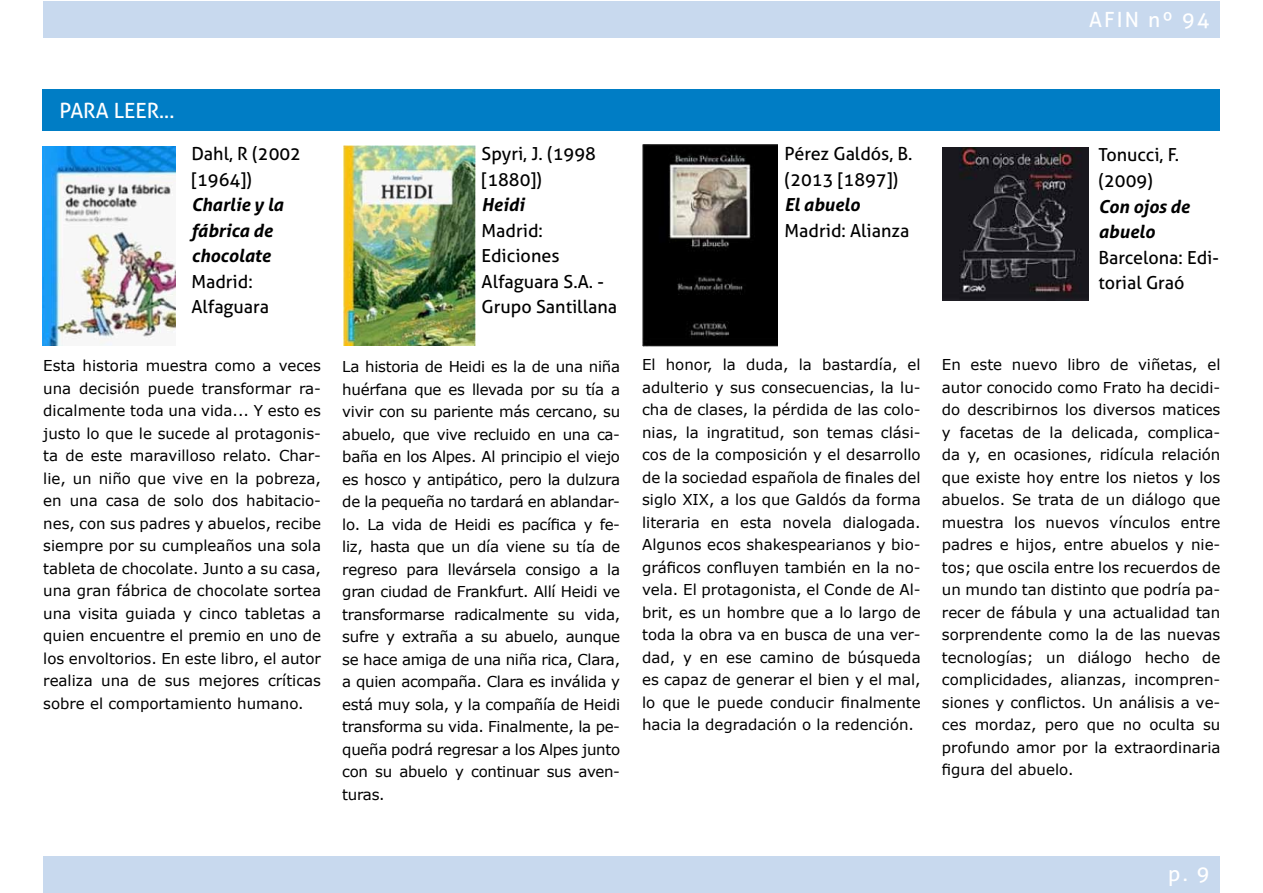
<style>
.page{position:relative;width:1263px;height:893px;background:#fff}
.page>*{position:absolute;margin:0;border:0;box-sizing:border-box;transform-origin:0 0}
.t1{font:21px "Aller";color:#fff}
.t2{font:18px/25.5px "Aller";color:#000}
.t3{font:italic 700 18px/25.5px "Aller";color:#000}
.t4{font:15px/22.5px "Verdana";color:#000;text-align:justify}
</style>
<div class="page">
<div style="left:43px;top:1px;width:1177px;height:37px;background:#c8d9ee"></div>
<div style="left:43px;top:856px;width:1177px;height:37px;background:#c8d9ee"></div>
<div style="left:43px;top:89px;width:1177px;height:42px;background:#007dc5"></div>
<img style="left:43px;top:146px;width:133px;height:199px">
<img style="left:343px;top:145px;width:133px;height:200px">
<img style="left:643px;top:144px;width:134px;height:202px">
<img style="left:942px;top:147px;width:146px;height:153px">
<h1 class="t1" style="left:1089px;top:7px;width:122px">AFIN nº 94</h1>
<h1 class="t1" style="left:60px;top:98px;width:116px">PARA LEER...</h1>
<p class="t2" style="left:191px;top:141px;width:111px">Dahl, R (2002 [1964])</p>
<p class="t3" style="left:191px;top:192px;width:94px">Charlie y la fábrica de chocolate</p>
<p class="t2" style="left:191px;top:269px;width:79px">Madrid:<br>Alfaguara</p>
<p class="t4" style="left:43px;top:355px;width:279px">Esta historia muestra como a veces una decisión puede transformar ra&shy;dicalmente toda una vida... Y esto es justo lo que le sucede al protagonis&shy;ta de este maravilloso relato. Char&shy;lie, un niño que vive en la pobreza, en una casa de solo dos habitacio&shy;nes, con sus padres y abuelos, recibe siempre por su cumpleaños una sola tableta de chocolate. Junto a su casa, una gran fábrica de chocolate sortea una visita guiada y cinco tabletas a quien encuentre el premio en uno de los envoltorios. En este libro, el autor realiza una de sus mejores críticas sobre el comportamiento humano.</p>
<p class="t2" style="left:482px;top:141px;width:116px">Spyri, J. (1998 [1880])</p>
<p class="t3" style="left:482px;top:192px;width:44px">Heidi</p>
<p class="t2" style="left:482px;top:218px;width:137px">Madrid:<br>Ediciones<br>Alfaguara S.A. -<br>Grupo Santillana</p>
<p class="t4" style="left:342px;top:355px;width:279px">La historia de Heidi es la de una niña huérfana que es llevada por su tía a vivir con su pariente más cercano, su abuelo, que vive recluido en una ca&shy;baña en los Alpes. Al principio el viejo es hosco y antipático, pero la dulzura de la pequeña no tardará en ablandar&shy;lo. La vida de Heidi es pacífica y fe&shy;liz, hasta que un día viene su tía de regreso para llevársela consigo a la gran ciudad de Frankfurt. Allí Heidi ve transformarse radicalmente su vida, sufre y extraña a su abuelo, aunque se hace amiga de una niña rica, Clara, a quien acompaña. Clara es inválida y está muy sola, y la compañía de Heidi transforma su vida. Finalmente, la pe&shy;queña podrá regresar a los Alpes junto con su abuelo y continuar sus aven&shy;turas.</p>
<p class="t2" style="left:784px;top:141px;width:130px">Pérez Galdós, B. (2013 [1897])</p>
<p class="t3" style="left:784px;top:192px;width:77px">El abuelo</p>
<p class="t2" style="left:784px;top:218px;width:126px">Madrid: Alianza</p>
<p class="t2" style="left:1098px;top:142px;width:82px">Tonucci, F. (2009)</p>
<p class="t3" style="left:1098px;top:193px;width:93px">Con ojos de abuelo</p>
<p class="t2" style="left:1098px;top:244px;width:122px">Barcelona: Edi&shy;torial Graó</p>
<p class="t4" style="left:642px;top:353px;width:280px">El honor, la duda, la bastardía, el adulterio y sus consecuencias, la lu&shy;cha de clases, la pérdida de las colo&shy;nias, la ingratitud, son temas clási&shy;cos de la composición y el desarrollo de la sociedad española de finales del siglo XIX, a los que Galdós da forma literaria en esta novela dialogada.<br>Algunos ecos shakespearianos y bio&shy;gráficos confluyen también en la no&shy;vela. El protagonista, el Conde de Al&shy;brit, es un hombre que a lo largo de toda la obra va en busca de una ver&shy;dad, y en ese camino de búsqueda es capaz de generar el bien y el mal, lo que le puede conducir finalmente hacia la degradación o la redención.</p>
<p class="t4" style="left:942px;top:353px;width:280px">En este nuevo libro de viñetas, el autor conocido como Frato ha decidi&shy;do describirnos los diversos matices y facetas de la delicada, complica&shy;da y, en ocasiones, ridícula relación que existe hoy entre los nietos y los abuelos. Se trata de un diálogo que muestra los nuevos vínculos entre padres e hijos, entre abuelos y nie&shy;tos; que oscila entre los recuerdos de un mundo tan distinto que podría pa&shy;recer de fábula y una actualidad tan sorprendente como la de las nuevas tecnologías; un diálogo hecho de complicidades, alianzas, incompren&shy;siones y conflictos. Un análisis a ve&shy;ces mordaz, pero que no oculta su profundo amor por la extraordinaria figura del abuelo.</p>
<h1 class="t1" style="left:1168px;top:861px;width:43px">p. 9</h1>
</div>
